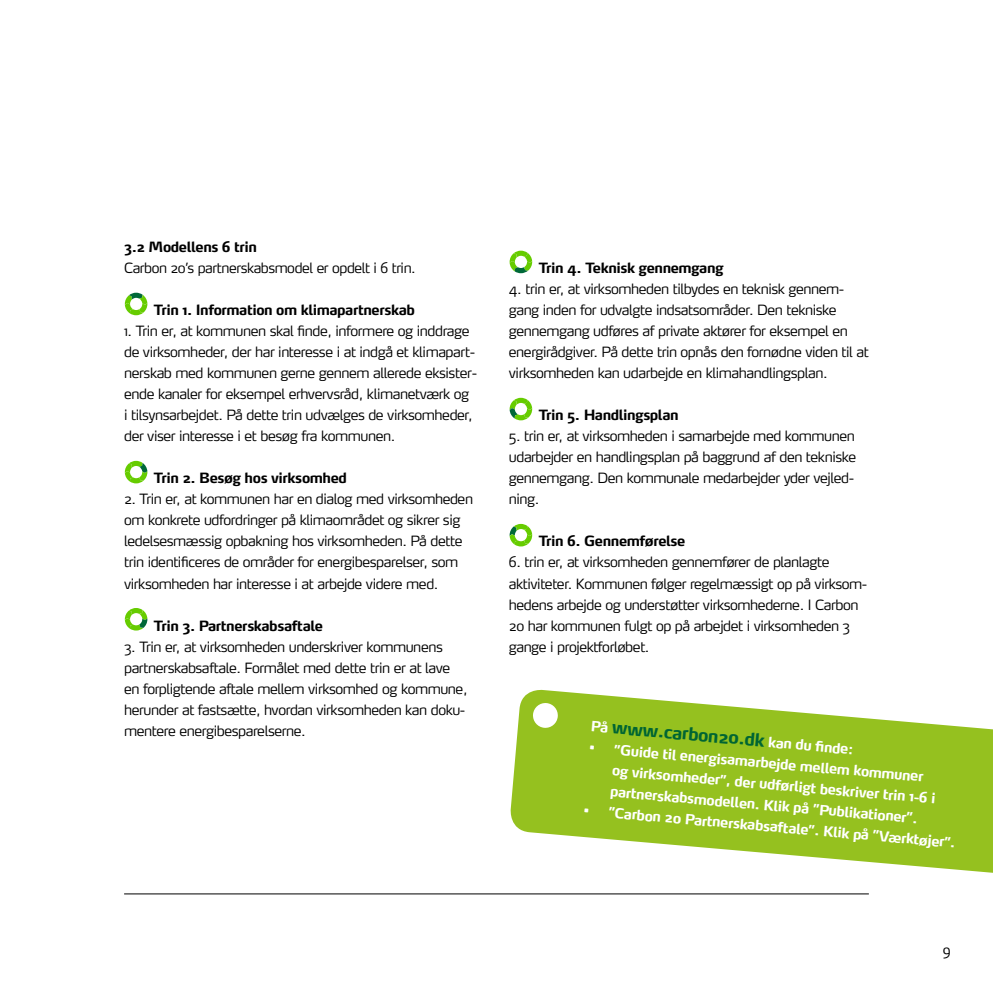
<style>
.page{position:relative;width:993px;height:993px;background:#fff}
.page>*{position:absolute;margin:0;border:0;box-sizing:border-box;transform-origin:0 0}
.t1{font:700 17.5px "Max";color:#006533}
.t2{font:300 14px/21px "Max";letter-spacing:-.03em;color:#000}
.t3{font:700 14px/21px "Max";color:#fff}
.t4{font:700 14px "Max";letter-spacing:-.03em;color:#000}
.s1{font-size:14px;color:#fff}
</style>
<div class="page">
<svg style="left:125px;top:292px;width:22px;height:23px"></svg>
<svg style="left:125px;top:460px;width:22px;height:23px"></svg>
<svg style="left:125px;top:608px;width:22px;height:22px"></svg>
<svg style="left:509px;top:250px;width:23px;height:23px"></svg>
<svg style="left:509px;top:397px;width:23px;height:23px"></svg>
<svg style="left:509px;top:523px;width:23px;height:23px"></svg>
<hr style="left:124px;top:893px;width:744px;height:1px;background:#000">
<svg style="left:508px;top:689px;width:484px;height:206px;fill:#95c11f"></svg>
<svg style="left:532px;top:702px;width:26px;height:26px"></svg>
<p class="t4" style="left:124px;top:238px;width:134px">3.2 Modellens 6 trin</p>
<p class="t2" style="left:124px;top:257px;width:293px">Carbon 20’s partnerskabsmodel er opdelt i 6 trin.</p>
<p class="t4" style="left:154px;top:301px;width:262px">Trin 1. Information om klimapartnerskab</p>
<p class="t2" style="left:124px;top:320px;width:354px">1. Trin er, at kommunen skal finde, informere og inddrage de virksomheder, der har interesse i at indgå et klimapart&shy;nerskab med kommunen gerne gennem allerede eksister&shy;ende kanaler for eksempel erhvervsråd, klimanetværk og<br>i tilsynsarbejdet. På dette trin udvælges de virksomheder, der viser interesse i et besøg fra kommunen.</p>
<p class="t4" style="left:154px;top:469px;width:194px">Trin 2. Besøg hos virksomhed</p>
<p class="t2" style="left:124px;top:488px;width:350px">2. Trin er, at kommunen har en dialog med virksomheden om konkrete udfordringer på klimaområdet og sikrer sig ledelsesmæssig opbakning hos virksomheden. På dette trin identificeres de områder for energibesparelser, som virksomheden har interesse i at arbejde videre med.</p>
<p class="t4" style="left:154px;top:616px;width:171px">Trin 3. Partnerskabsaftale</p>
<p class="t2" style="left:124px;top:635px;width:345px">3. Trin er, at virksomheden underskriver kommunens partnerskabsaftale. Formålet med dette trin er at lave en forpligtende aftale mellem virksomhed og kommune, herunder at fastsætte, hvordan virksomheden kan doku&shy;mentere energibesparelserne.</p>
<p class="t4" style="left:538px;top:259px;width:186px">Trin 4. Teknisk gennemgang</p>
<p class="t2" style="left:508px;top:278px;width:361px">4. trin er, at virksomheden tilbydes en teknisk gennem&shy;gang inden for udvalgte indsatsområder. Den tekniske gennemgang udføres af private aktører for eksempel en energirådgiver. På dette trin opnås den fornødne viden til at virksomheden kan udarbejde en klimahandlingsplan.</p>
<p class="t4" style="left:538px;top:406px;width:141px">Trin 5. Handlingsplan</p>
<p class="t2" style="left:508px;top:425px;width:349px">5. trin er, at virksomheden i samarbejde med kommunen udarbejder en handlingsplan på baggrund af den tekniske gennemgang. Den kommunale medarbejder yder vejled&shy;ning.</p>
<p class="t4" style="left:538px;top:532px;width:148px">Trin 6. Gennemførelse</p>
<p class="t2" style="left:508px;top:551px;width:360px">6. trin er, at virksomheden gennemfører de planlagte aktiviteter. Kommunen følger regelmæssigt op på virksom&shy;hedens arbejde og understøtter virksomhederne. I Carbon 20 har kommunen fulgt op på arbejdet i virksomheden 3 gange i projektforløbet.</p>
<p class="t1" style="left:592px;top:713px;width:265px;rotate:5deg"><span class="s1">På</span> www.carbon20.dk <span class="s1">kan du fi nde:</span></p>
<p class="t3" style="left:614px;top:738px;width:326px;text-indent:-25px;rotate:5deg">• ”Guide til energisamarbejde mellem kommuner og virksomheder”, der udførligt beskriver trin 1-6 i partnerskabsmodellen. Klik på ”Publikationer”.</p>
<p class="t3" style="left:584px;top:799px;width:375px;rotate:5deg">• ”Carbon 20 Partnerskabsaftale”. Klik på ”Værktøjer”.</p>
<p class="t2" style="left:942px;top:938px;width:9px">9</p>
</div>
